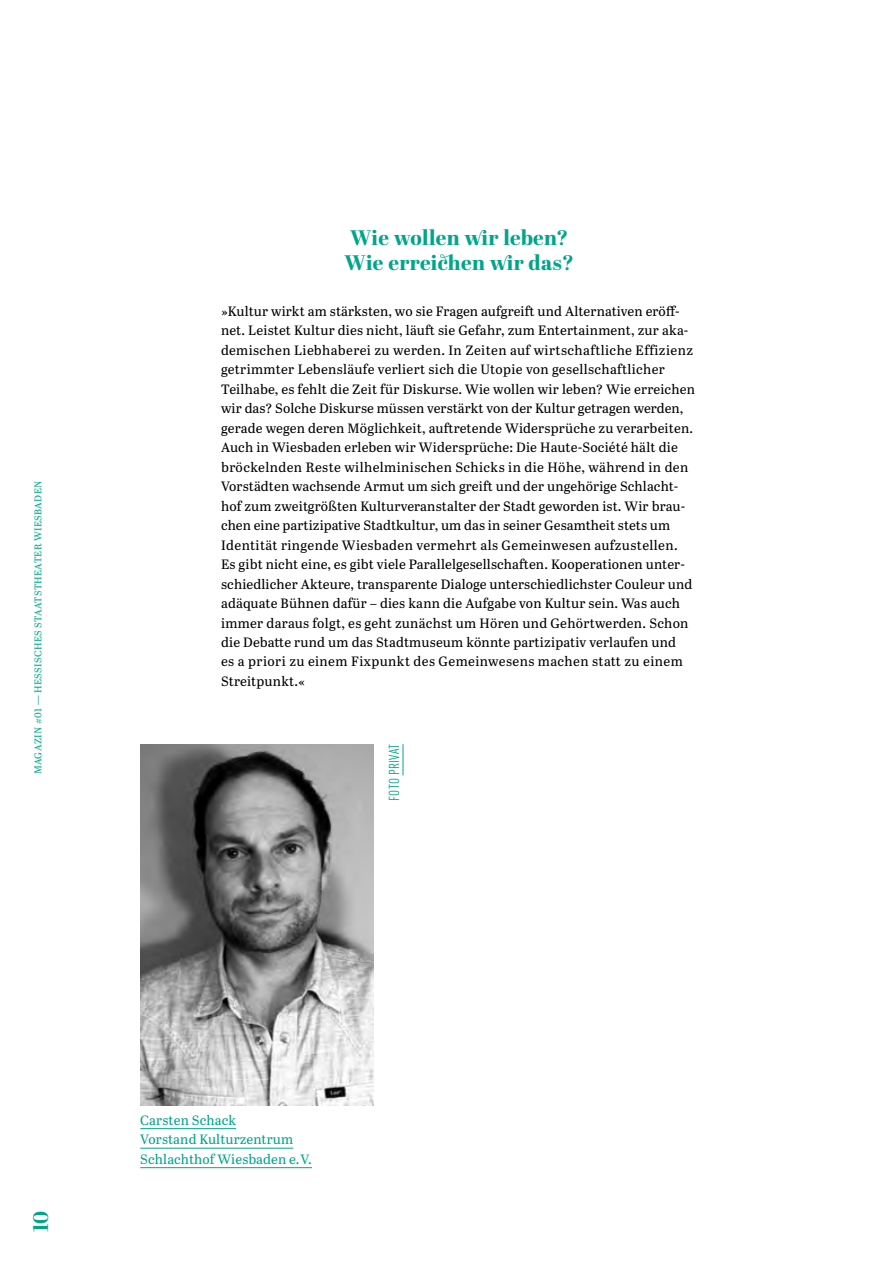
<style>
.page{position:relative;width:893px;height:1263px;background:#fff}
.page>*{position:absolute;margin:0;border:0;box-sizing:border-box;transform-origin:0 0}
.t1{font:800 21px/25.5px "Abril Display";letter-spacing:.015em;color:#00a58b}
.t2{font:700 21px "Abril Display";color:#00a58b}
.t3{font:condensed 14.25px "DIN Pro";letter-spacing:.01em;color:#00a58b}
.t4{font:13.5px/19.5px "Abril Text";letter-spacing:.01em;color:#000}
.t5{font:13.5px/19.5px "Abril Text";letter-spacing:.01em;color:#00a58b}
.t6{font:9.75px "Abril Text";letter-spacing:.04em;color:#00a58b}
</style>
<div class="page">
<hr style="left:140px;top:1128px;width:96px;height:1px;background:#00a58b">
<hr style="left:140px;top:1148px;width:153px;height:1px;background:#00a58b">
<hr style="left:140px;top:1167px;width:172px;height:1px;background:#00a58b">
<img style="left:140px;top:745px;width:233px;height:360px">
<hr style="left:403px;top:744px;width:1px;height:31px;background:#00a58b">
<p class="t6" style="left:31px;top:774px;width:295px;rotate:-90deg">MAGAZIN #01 — HESSISCHES STAATSTHEATER WIESBADEN</p>
<h1 class="t1" style="left:345px;top:226px;width:231px">Wie wollen wir leben?<br>Wie erreichen wir das?</h1>
<p class="t4" style="left:221px;top:300px;width:475px">»Kultur wirkt am stärksten, wo sie Fragen aufgreift und Alternativen eröff&shy;net. Leistet Kultur dies nicht, läuft sie Gefahr, zum Entertainment, zur aka&shy;demischen Liebhaberei zu werden. In Zeiten auf wirtschaftliche Effizienz getrimmter Lebensläufe verliert sich die Utopie von gesellschaftlicher Teilhabe, es fehlt die Zeit für Diskurse. Wie wollen wir leben? Wie erreichen wir das? Solche Diskurse müssen verstärkt von der Kultur getragen werden, gerade wegen deren Möglichkeit, auftretende Widersprüche zu verarbeiten.<br>Auch in Wiesbaden erleben wir Widersprüche: Die Haute-Société hält die bröckelnden Reste wilhelminischen Schicks in die Höhe, während in den Vorstädten wachsende Armut um sich greift und der ungehörige Schlacht&shy;hof zum zweitgrößten Kulturveranstalter der Stadt geworden ist. Wir brau&shy;chen eine partizipative Stadtkultur, um das in seiner Gesamtheit stets um Identität ringende Wiesbaden vermehrt als Gemeinwesen aufzustellen.<br>Es gibt nicht eine, es gibt viele Parallelgesellschaften. Kooperationen unter&shy;schiedlicher Akteure, transparente Dialoge unterschiedlichster Couleur und adäquate Bühnen dafür – dies kann die Aufgabe von Kultur sein. Was auch immer daraus folgt, es geht zunächst um Hören und Gehörtwerden. Schon die Debatte rund um das Stadtmuseum könnte partizipativ verlaufen und<br>es a priori zu einem Fixpunkt des Gemeinwesens machen statt zu einem Streitpunkt.«</p>
<p class="t3" style="left:384px;top:801px;width:58px;rotate:-90deg">FOTO PRIVAT</p>
<h1 class="t2" style="left:26px;top:1232px;width:23px;rotate:-90deg">10</h1>
<p class="t5" style="left:140px;top:1110px;width:173px">Carsten Schack<br>Vorstand Kulturzentrum<br>Schlachthof Wiesbaden e. V.</p>
</div>
